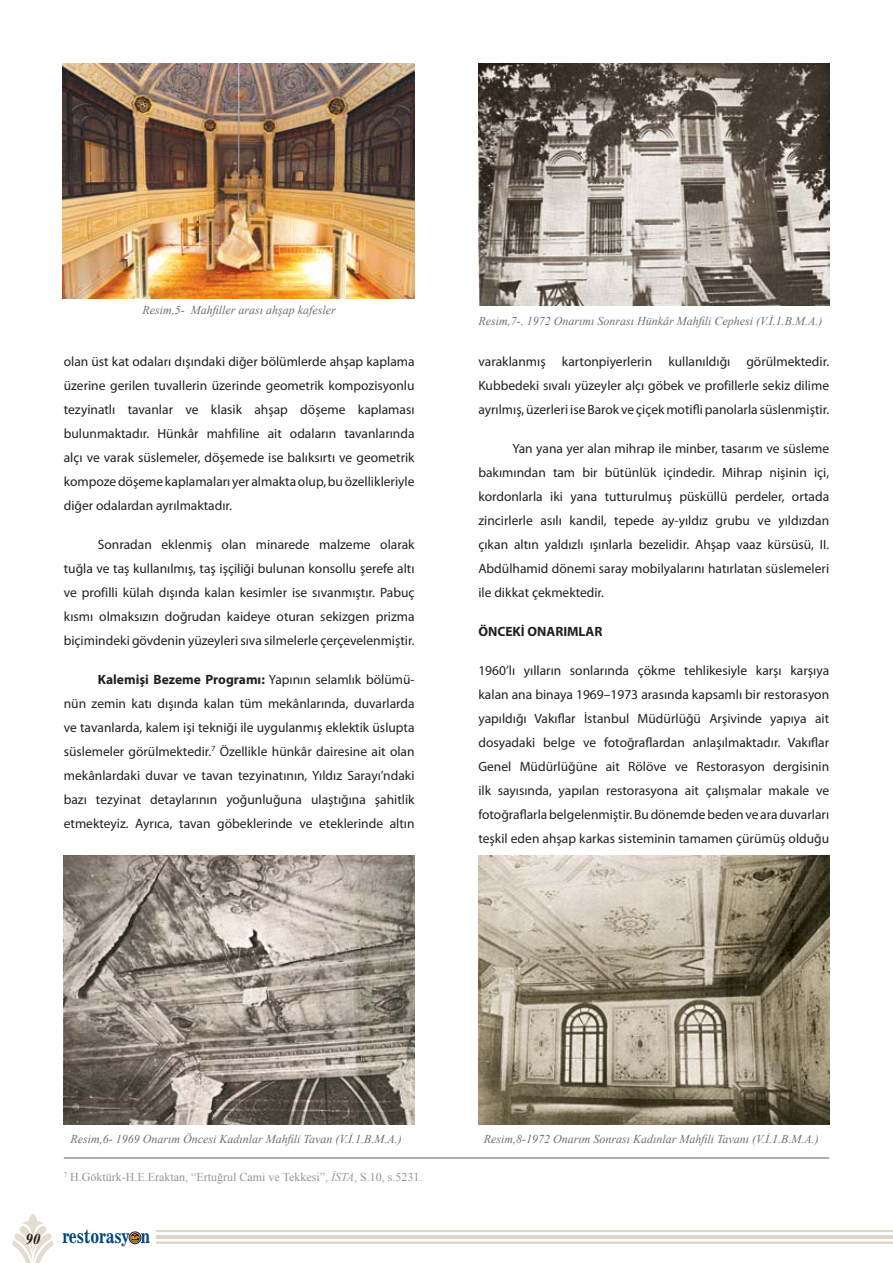
<style>
.page{position:relative;width:893px;height:1263px;background:#fff}
.page>*{position:absolute;margin:0;border:0;box-sizing:border-box;transform-origin:0 0}
.t1{font:17.7px "News 701 BT Bold A";color:#00467f;scale:.8 1}
.t2{font:13.5px/24px "Myriad Pro";color:#231f20;text-align:justify}
.t3{font:700 13.5px "Myriad Pro";color:#231f20}
.t4{font:italic 12px "Times New Roman";color:#6d6e71}
.t5{font:12px "Times New Roman";color:#939598}
.s1{font-weight:700}
.s2{font-style:italic}
.s3{font-family:"Times New Roman";font-weight:700;font-style:italic;font-size:15px;color:#231f20}
</style>
<div class="page">
<svg style="left:12px;top:1213px;width:42px;height:50px"></svg>
<div style="left:129px;top:1232px;width:12px;height:12px;border:1px solid #231f20;border-radius:50%"></div>
<svg style="left:129px;top:1232px;width:12px;height:11px"></svg>
<hr style="left:156px;top:1242px;width:737px;height:1px;background:#ded7c7">
<hr style="left:156px;top:1235px;width:737px;height:4px;background:#ded7c7">
<hr style="left:156px;top:1230px;width:737px;height:2px;background:#ded7c7">
<hr style="left:64px;top:1157px;width:765px;height:2px;background:#939598">
<img style="left:62px;top:64px;width:353px;height:234px">
<img style="left:64px;top:856px;width:351px;height:269px">
<img style="left:478px;top:64px;width:351px;height:242px">
<img style="left:478px;top:856px;width:351px;height:269px">
<p class="t4" style="left:143px;top:302px;width:195px">Resim,5- Mahfiller arası ahşap kafesler</p>
<p class="t2" style="left:64px;top:349px;width:352px">olan üst kat odaları dışındaki diğer bölümlerde ahşap kaplama üzerine gerilen tuvallerin üzerinde geometrik kompozisyonlu tezyinatlı tavanlar ve klasik ahşap döşeme kaplaması bulunmaktadır. Hünkâr mahfiline ait odaların tavanlarında alçı ve varak süslemeler, döşemede ise balıksırtı ve geometrik kompoze döşeme kaplamaları yer almakta olup, bu özellikleriyle diğer odalardan ayrılmaktadır.</p>
<p class="t2" style="left:64px;top:532px;width:352px;text-indent:34px">Sonradan eklenmiş olan minarede malzeme olarak tuğla ve taş kullanılmış, taş işçiliği bulunan konsollu şerefe altı ve profilli külah dışında kalan kesimler ise sıvanmıştır. Pabuç kısmı olmaksızın doğrudan kaideye oturan sekizgen prizma biçimindeki gövdenin yüzeyleri sıva silmelerle çerçevelenmiştir.</p>
<p class="t2" style="left:64px;top:667px;width:352px;text-indent:34px"><span class="s1">Kalemişi Bezeme Programı:</span> Yapının selamlık bölümü&shy;nün zemin katı dışında kalan tüm mekânlarında, duvarlarda ve tavanlarda, kalem işi tekniği ile uygulanmış eklektik üslupta süslemeler görülmektedir.<sup>7</sup> Özellikle hünkâr dairesine ait olan mekânlardaki duvar ve tavan tezyinatının, Yıldız Sarayı’ndaki bazı tezyinat detaylarının yoğunluğuna ulaştığına şahitlik etmekteyiz. Ayrıca, tavan göbeklerinde ve eteklerinde altın</p>
<p class="t4" style="left:478px;top:313px;width:346px">Resim,7-. 1972 Onarımı Sonrası Hünkâr Mahfili Cephesi (V.İ.1.B.M.A.)</p>
<p class="t2" style="left:478px;top:349px;width:352px">varaklanmış kartonpiyerlerin kullanıldığı görülmektedir.<br>Kubbedeki sıvalı yüzeyler alçı göbek ve profillerle sekiz dilime ayrılmış, üzerleri ise Barok ve çiçek motifli panolarla süslenmiştir.</p>
<p class="t2" style="left:478px;top:436px;width:352px;text-indent:34px">Yan yana yer alan mihrap ile minber, tasarım ve süsleme bakımından tam bir bütünlük içindedir. Mihrap nişinin içi, kordonlarla iki yana tutturulmuş püsküllü perdeler, ortada zincirlerle asılı kandil, tepede ay-yıldız grubu ve yıldızdan çıkan altın yaldızlı ışınlarla bezelidir. Ahşap vaaz kürsüsü, II.<br>Abdülhamid dönemi saray mobilyalarını hatırlatan süslemeleri ile dikkat çekmektedir.</p>
<p class="t3" style="left:478px;top:622px;width:126px">ÖNCEKİ ONARIMLAR</p>
<p class="t2" style="left:478px;top:658px;width:352px">1960’lı yılların sonlarında çökme tehlikesiyle karşı karşıya kalan ana binaya 1969–1973 arasında kapsamlı bir restorasyon yapıldığı Vakıflar İstanbul Müdürlüğü Arşivinde yapıya ait dosyadaki belge ve fotoğraflardan anlaşılmaktadır. Vakıflar Genel Müdürlüğüne ait Rölöve ve Restorasyon dergisinin ilk sayısında, yapılan restorasyona ait çalışmalar makale ve fotoğraflarla belgelenmiştir. Bu dönemde beden ve ara duvarları teşkil eden ahşap karkas sisteminin tamamen çürümüş olduğu</p>
<p class="t4" style="left:71px;top:1131px;width:333px">Resim,6- 1969 Onarım Öncesi Kadınlar Mahfili Tavan (V.İ.1.B.M.A.)</p>
<p class="t5" style="left:64px;top:1169px;width:360px"><sup>7</sup> H.Göktürk-H.E.Eraktan, “Ertuğrul Cami ve Tekkesi”, <span class="s2">İSTA</span>, S.10, s.5231.</p>
<h1 class="t1" style="left:25px;top:1225px;width:157px"><span class="s3">90</span> restorasy n</h1>
<p class="t4" style="left:484px;top:1131px;width:337px">Resim,8-1972 Onarım Sonrası Kadınlar Mahfili Tavanı (V.İ.1.B.M.A.)</p>
</div>
